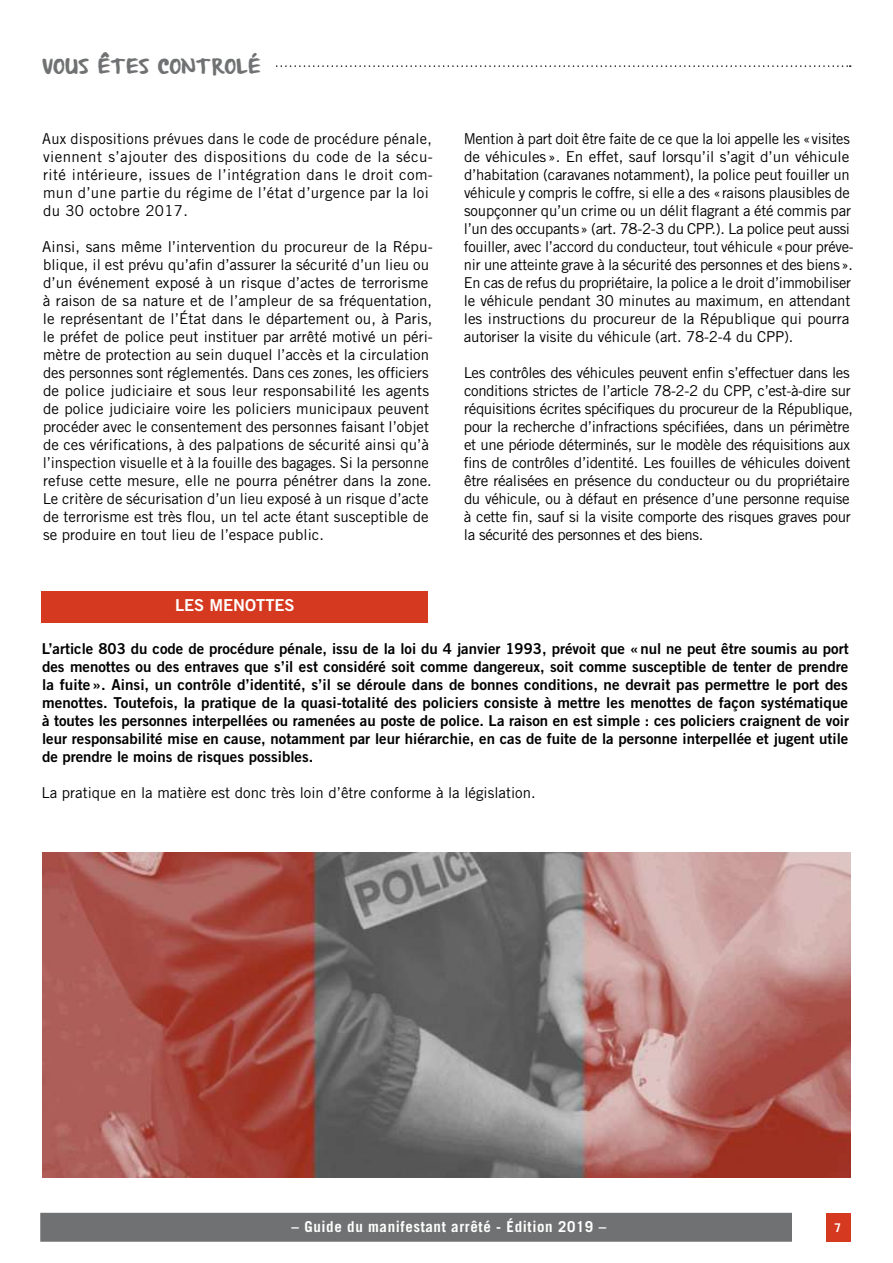
<style>
.page{position:relative;width:893px;height:1263px;background:#fff}
.page>*{position:absolute;margin:0;border:0;box-sizing:border-box;transform-origin:0 0}
.t1{font:16.5px "From Where You Are";color:#707172}
.t2{font:16.5px "Trade Gothic LT Std Bd 2";color:#fff}
.t3{font:15px/18px "Trade Gothic LT Std";letter-spacing:-.005em;color:#000}
.t4{font:15px/18px "Trade Gothic LT Std Bd 2";color:#000;text-align:justify}
.t5{font:15px/18px "Trade Gothic LT Std";letter-spacing:-.025em;color:#000}
.t6{font:15px/18px "Trade Gothic LT Std";letter-spacing:.025em;color:#000}
.t7{font:700 15px "Trade Gothic LT Std";letter-spacing:.04em;color:#fff}
.t8{font:300 13.5px "Trade Gothic LT Std";color:#fff}
.t9{font:700 12px "Trade Gothic LT Std";color:#fff}
.s1{font-weight:400}
</style>
<div class="page">
<div style="left:825px;top:1213px;width:25px;height:29px;background:#d53a20"></div>
<div style="left:40px;top:1213px;width:772px;height:29px;background:#707172;border:2px solid #707172"></div>
<div style="left:792px;top:1200px;width:33px;height:63px;background:#fff"></div>
<div style="left:41px;top:591px;width:387px;height:32px;background:#d53a20"></div>
<img style="left:43px;top:853px;width:807px;height:325px">
<svg style="left:276px;top:65px;width:575px;height:2px"></svg>
<p class="t1" style="left:43px;top:58px;width:36px">VOUS</p>
<p class="t1" style="left:98px;top:58px;width:27px">ÊTES</p>
<p class="t1" style="left:158px;top:58px;width:39px">CONTR</p>
<p class="t1" style="left:224px;top:58px;width:37px">OLÉ</p>
<p class="t6" style="left:42px;top:129px;width:392px">Aux dispositions prévues dans le code de procédure pénale, viennent s’ajouter des dispositions du code de la sécu&shy;rité intérieure, issues de l’intégration dans le droit com&shy;mun d’une partie du régime de l’état d’urgence par la loi du 30 octobre 2017.</p>
<p class="t3" style="left:42px;top:237px;width:392px">Ainsi, sans même l’intervention du procureur de la Répu&shy;blique, il est prévu qu’afin d’assurer la sécurité d’un lieu ou d’un événement exposé à un risque d’actes de terrorisme à raison de sa nature et de l’ampleur de sa fréquentation, le représentant de l’État dans le département ou, à Paris, le préfet de police peut instituer par arrêté motivé un péri&shy;mètre de protection au sein duquel l’accès et la circulation des personnes sont réglementés. Dans ces zones, les officiers de police judiciaire et sous leur responsabilité les agents de police judiciaire voire les policiers municipaux peuvent procéder avec le consentement des personnes faisant l’objet de ces vérifications, à des palpations de sécurité ainsi qu’à l’inspection visuelle et à la fouille des bagages. Si la personne refuse cette mesure, elle ne pourra pénétrer dans la zone.<br>Le critère de sécurisation d’un lieu exposé à un risque d’acte de terrorisme est très flou, un tel acte étant susceptible de se produire en tout lieu de l’espace public.</p>
<p class="t2" style="left:175px;top:595px;width:118px">Les menottes</p>
<p class="t3" style="left:464px;top:129px;width:392px">Mention à part doit être faite de ce que la loi appelle les «visites de véhicules». En effet, sauf lorsqu’il s’agit d’un véhicule d’habitation (caravanes notamment), la police peut fouiller un véhicule y compris le coffre, si elle a des «raisons plausibles de soupçonner qu’un crime ou un délit flagrant a été commis par l’un des occupants» (art. 78-2-3 du CPP.). La police peut aussi fouiller, avec l’accord du conducteur, tout véhicule «pour préve&shy;nir une atteinte grave à la sécurité des personnes et des biens».<br>En cas de refus du propriétaire, la police a le droit d’immobiliser le véhicule pendant 30 minutes au maximum, en attendant les instructions du procureur de la République qui pourra autoriser la visite du véhicule (art. 78-2-4 du CPP).</p>
<p class="t5" style="left:464px;top:363px;width:391px">Les contrôles des véhicules peuvent enfin s’effectuer dans les conditions strictes de l’article 78-2-2 du CPP, c’est-à-dire sur réquisitions écrites spécifiques du procureur de la République, pour la recherche d’infractions spécifiées, dans un périmètre et une période déterminés, sur le modèle des réquisitions aux fins de contrôles d’identité. Les fouilles de véhicules doivent être réalisées en présence du conducteur ou du propriétaire du véhicule, ou à défaut en présence d’une personne requise à cette fin, sauf si la visite comporte des risques graves pour la sécurité des personnes et des biens.</p>
<p class="t4" style="left:42px;top:639px;width:808px">L’article 803 du code de procédure pénale, issu de la loi du 4 janvier 1993, prévoit que «nul ne peut être soumis au port des menottes ou des entraves que s’il est considéré soit comme dangereux, soit comme susceptible de tenter de prendre la fuite». Ainsi, un contrôle d’identité, s’il se déroule dans de bonnes conditions, ne devrait pas permettre le port des menottes. Toutefois, la pratique de la quasi-totalité des policiers consiste à mettre les menottes de façon systématique à toutes les personnes interpellées ou ramenées au poste de police. La raison en est simple : ces policiers craignent de voir leur responsabilité mise en cause, notamment par leur hiérarchie, en cas de fuite de la personne interpellée et jugent utile de prendre le moins de risques possibles.</p>
<p class="t3" style="left:42px;top:783px;width:496px">La pratique en la matière est donc très loin d’être conforme à la législation.</p>
<p class="t7" style="left:292px;top:1218px;width:316px">– Guide du manifestant arrêté - Édition 2019 –</p>
<p class="t9" style="left:834px;top:1220px;width:8px">7</p>
<p class="t8" style="left:298px;top:1224px;width:303px"><span class="s1">– –</span> Le guide du manifestant arrêté - Édition 2019 <span class="s1">– –</span></p>
</div>
